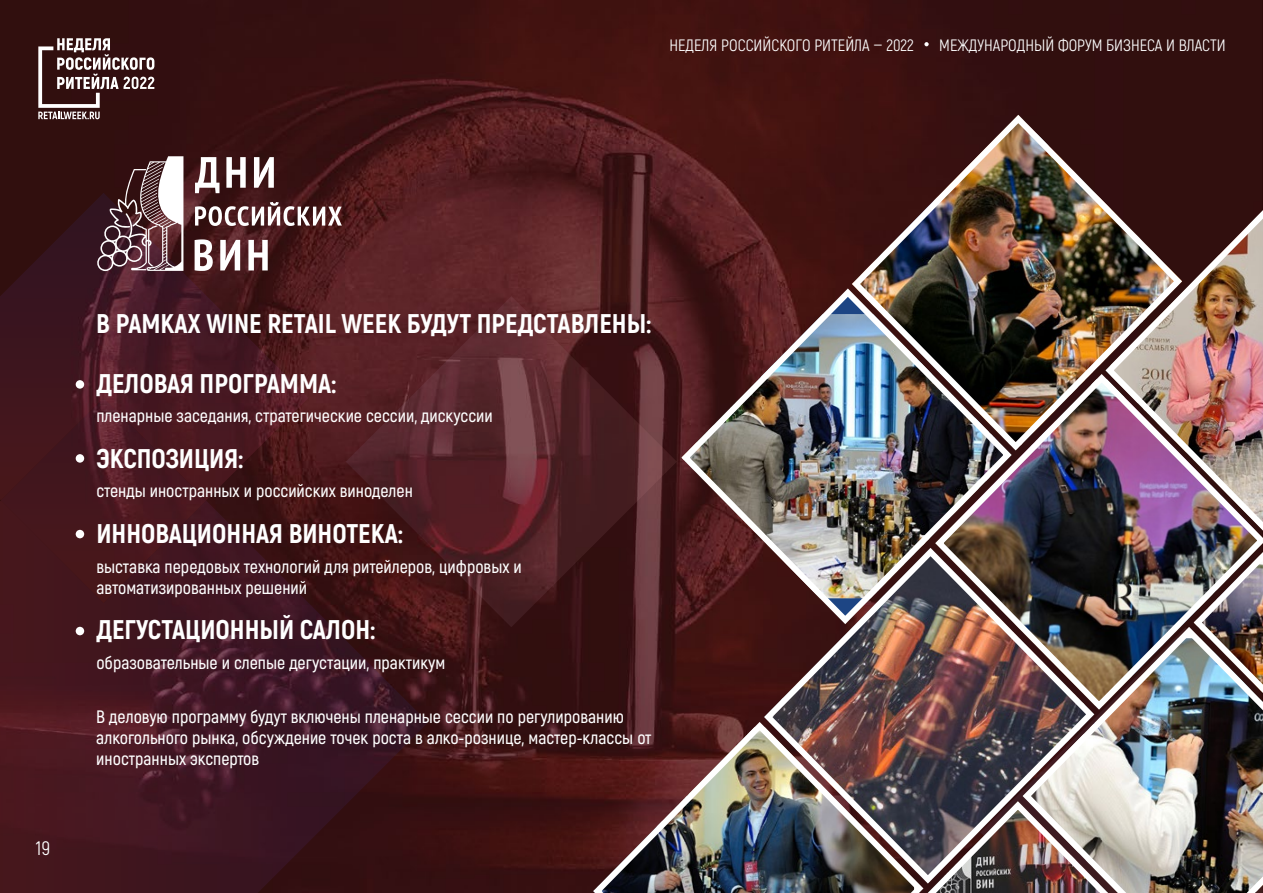
<style>
.page{position:relative;width:1263px;height:893px;background:#fff}
.page>*{position:absolute;margin:0;border:0;box-sizing:border-box;transform-origin:0 0}
.t1{font:800 27px/59.4px "Akrobat";color:#fff}
.t2{font:19.5px "Akrobat";color:#fff}
.t3{font:600 18px/21px "Akrobat";color:#fff}
.t4{font:16.5px "Akrobat";color:#fff}
</style>
<div class="page">
<img style="left:0;top:0;width:1263px;height:893px">
<svg style="left:0;top:500px;width:428px;height:393px;background:#3f151e"></svg>
<svg style="left:0;top:193px;width:309px;height:307px;background:#42171e"></svg>
<svg style="left:1px;top:398px;width:205px;height:205px;background:#46171f"></svg>
<svg style="left:346px;top:296px;width:331px;height:331px;background:#512125"></svg>
<svg style="left:924px;top:42px;width:5px;height:4px"></svg>
<svg style="left:38px;top:38px;width:116px;height:81px"></svg>
<svg style="left:96px;top:156px;width:246px;height:115px"></svg>
<img style="left:1186px;top:197px;width:77px;height:252px">
<svg style="left:760px;top:628px;width:87px;height:90px;background:#513738"></svg>
<img style="left:589px;top:718px;width:258px;height:175px">
<img style="left:847px;top:449px;width:416px;height:444px">
<img style="left:848px;top:111px;width:338px;height:344px">
<img style="left:677px;top:284px;width:339px;height:344px">
<div style="left:76px;top:380px;width:8px;height:9px;background:#fff;border-radius:50%"></div>
<div style="left:76px;top:454px;width:8px;height:9px;background:#fff;border-radius:50%"></div>
<div style="left:76px;top:530px;width:8px;height:8px;background:#fff;border-radius:50%"></div>
<div style="left:76px;top:627px;width:8px;height:8px;background:#fff;border-radius:50%"></div>
<p class="t4" style="left:669px;top:35px;width:246px">НЕДЕЛЯ РОССИЙСКОГО РИТЕЙЛА — 2022</p>
<p class="t4" style="left:939px;top:35px;width:288px">МЕЖДУНАРОДНЫЙ ФОРУМ БИЗНЕСА И ВЛАСТИ</p>
<p class="t2" style="left:36px;top:836px;width:16px">19</p>
<h1 class="t1" style="left:96px;top:294px;width:556px">В РАМКАХ WINE RETAIL WEEK БУДУТ ПРЕДСТАВЛЕНЫ:<br>ДЕЛОВАЯ ПРОГРАММА:</h1>
<p class="t3" style="left:96px;top:405px;width:398px">пленарные заседания, стратегические сессии, дискуссии</p>
<h1 class="t1" style="left:96px;top:428px;width:148px">ЭКСПОЗИЦИЯ:</h1>
<p class="t3" style="left:96px;top:481px;width:318px">стенды иностранных и российских виноделен</p>
<h1 class="t1" style="left:96px;top:504px;width:308px">ИННОВАЦИОННАЯ ВИНОТЕКА:</h1>
<p class="t3" style="left:96px;top:556px;width:427px">выставка передовых технологий для ритейлеров, цифровых и автоматизированных решений</p>
<h1 class="t1" style="left:96px;top:600px;width:280px">ДЕГУСТАЦИОННЫЙ САЛОН:</h1>
<p class="t3" style="left:96px;top:652px;width:350px">образовательные и слепые дегустации, практикум</p>
<p class="t3" style="left:96px;top:706px;width:557px">В деловую программу будут включены пленарные сессии по регулированию алкогольного рынка, обсуждение точек роста в алко-рознице, мастер-классы от иностранных экспертов</p>
</div>
